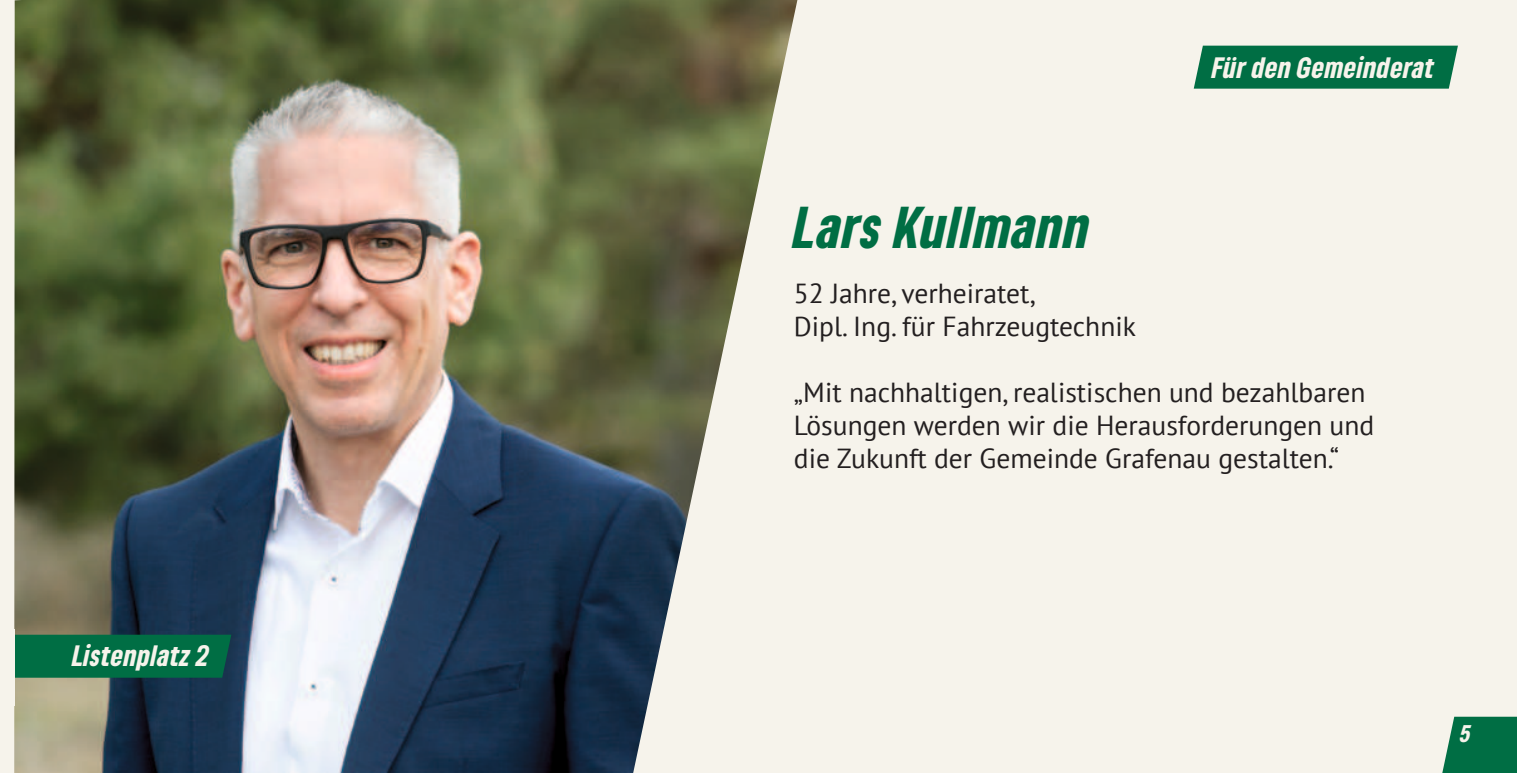
<style>
.page{position:relative;width:1517px;height:773px;background:#fff}
.page>*{position:absolute;margin:0;border:0;box-sizing:border-box;transform-origin:0 0}
.t1{font:italic 900 condensed 45.75px "Gruene Type";letter-spacing:.02em;color:#006e44}
.t2{font:27.5px/33px "PT Sans";color:#231f20}
.t3{font:italic 900 condensed 23px "Gruene Type";letter-spacing:.025em;color:#f6f3eb}
.t4{font:italic 900 condensed 18.75px "Gruene Type";color:#f6f3eb}
</style>
<div class="page">
<div style="left:14px;top:0;width:1503px;height:772px;background:#f6f3eb"></div>
<div style="left:0;top:0;width:14px;height:772px;background:#f6f3eb"></div>
<svg style="left:1442px;top:716px;width:75px;height:56px"></svg>
<img style="left:14px;top:0;width:783px;height:772px">
<div style="left:14px;top:634px;width:217px;height:43px;background:#006e44"></div>
<div style="left:1193px;top:46px;width:264px;height:43px;background:#006e44"></div>
<p class="t3" style="left:73px;top:642px;width:138px">Listenplatz 2</p>
<h1 class="t1" style="left:794px;top:201px;width:297px">Lars Kullmann</h1>
<p class="t2" style="left:794px;top:277px;width:343px">52 Jahre, verheiratet,<br>Dipl. Ing. für Fahrzeugtechnik</p>
<p class="t3" style="left:1212px;top:54px;width:224px">Für den Gemeinderat</p>
<p class="t2" style="left:794px;top:376px;width:582px">„Mit nachhaltigen, realistischen und bezahlbaren<br>Lösungen werden wir die Herausforderungen und die Zukunft der Gemeinde Grafenau gestalten.“</p>
<p class="t4" style="left:1460px;top:722px;width:12px">5</p>
</div>
